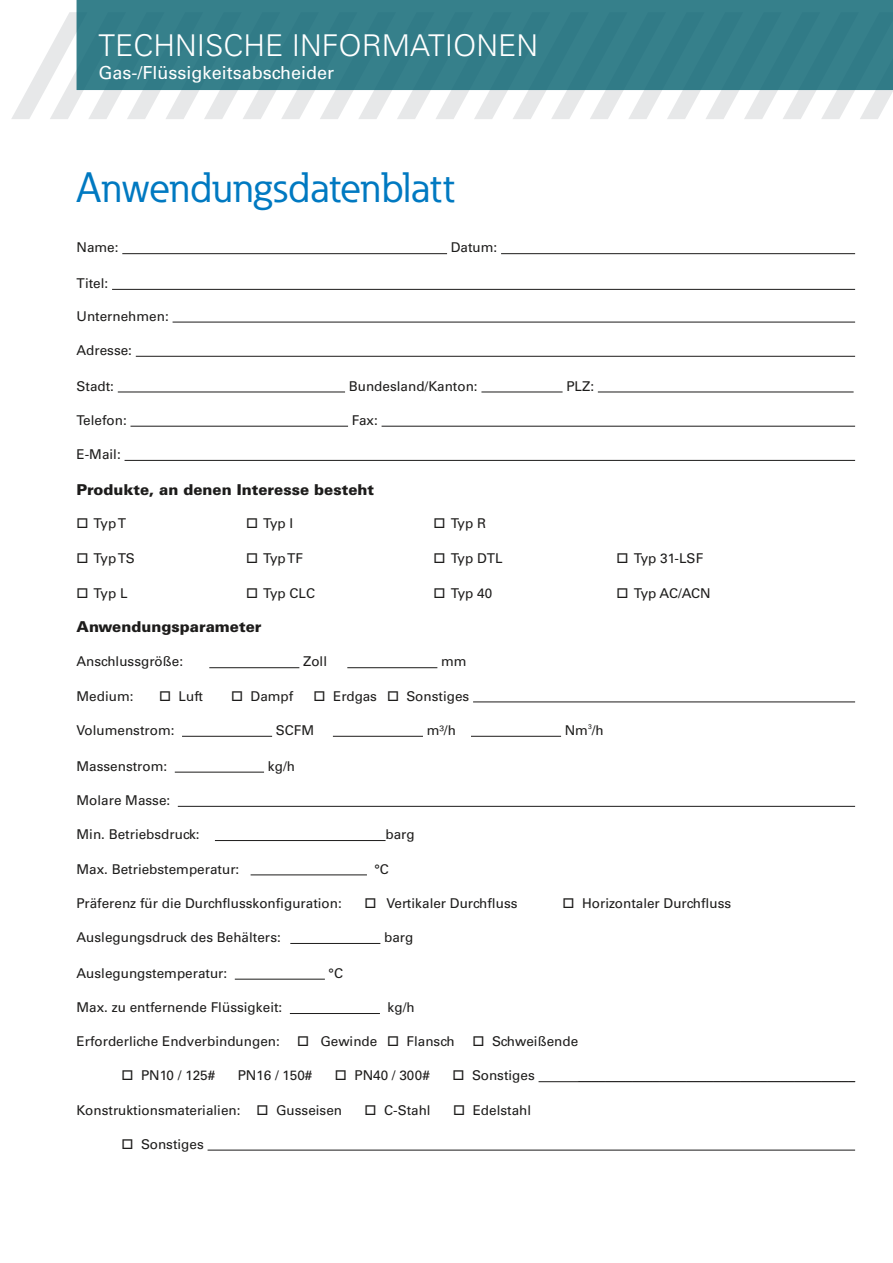
<style>
.page{position:relative;width:893px;height:1263px;background:#fff}
.page>*{position:absolute;margin:0;border:0;box-sizing:border-box;transform-origin:0 0}
.t1{font:42px "Eaton";color:#0079c1}
.t2{font:300 30px "Univers LT Std";color:#fff}
.t3{font:18px "Univers LT Std";color:#fff}
.t4{font:900 15px "Univers LT Std";color:#1d1c1b}
.t5{font:13.5px "Univers LT Std";color:#1d1c1b}
</style>
<div class="page">
<svg style="left:11px;top:12px;width:882px;height:107px"></svg>
<div style="left:77px;top:0;width:816px;height:90px;background:#36808b"></div>
<hr style="left:122px;top:253px;width:325px;height:1px;background:#1c1b1a">
<hr style="left:501px;top:253px;width:354px;height:1px;background:#1c1b1a">
<hr style="left:112px;top:289px;width:743px;height:1px;background:#1c1b1a">
<hr style="left:173px;top:322px;width:682px;height:1px;background:#1c1b1a">
<hr style="left:136px;top:356px;width:719px;height:1px;background:#1c1b1a">
<hr style="left:118px;top:392px;width:227px;height:1px;background:#1c1b1a">
<hr style="left:481px;top:392px;width:82px;height:1px;background:#1c1b1a">
<hr style="left:598px;top:392px;width:256px;height:1px;background:#1c1b1a">
<hr style="left:130px;top:426px;width:218px;height:1px;background:#1c1b1a">
<hr style="left:382px;top:426px;width:473px;height:1px;background:#1c1b1a">
<hr style="left:125px;top:460px;width:730px;height:1px;background:#1c1b1a">
<hr style="left:209px;top:667px;width:90px;height:1px;background:#1c1b1a">
<hr style="left:347px;top:667px;width:90px;height:1px;background:#1c1b1a">
<hr style="left:473px;top:702px;width:382px;height:1px;background:#1c1b1a">
<hr style="left:182px;top:736px;width:90px;height:1px;background:#1c1b1a">
<hr style="left:333px;top:736px;width:90px;height:1px;background:#1c1b1a">
<hr style="left:471px;top:736px;width:90px;height:1px;background:#1c1b1a">
<hr style="left:175px;top:772px;width:89px;height:1px;background:#1c1b1a">
<hr style="left:178px;top:806px;width:677px;height:1px;background:#1c1b1a">
<hr style="left:215px;top:840px;width:171px;height:1px;background:#1c1b1a">
<hr style="left:251px;top:874px;width:116px;height:1px;background:#1c1b1a">
<hr style="left:290px;top:943px;width:90px;height:1px;background:#1c1b1a">
<hr style="left:235px;top:979px;width:90px;height:1px;background:#1c1b1a">
<hr style="left:290px;top:1013px;width:90px;height:1px;background:#1c1b1a">
<hr style="left:539px;top:1081px;width:316px;height:1px;background:#1c1b1a">
<hr style="left:208px;top:1150px;width:647px;height:1px;background:#1c1b1a">
<h2 class="t2" style="left:99px;top:28px;width:441px">TECHNISCHE INFORMATIONEN</h2>
<h3 class="t3" style="left:99px;top:62px;width:237px">Gas-/Flüssigkeitsabscheider</h3>
<h1 class="t1" style="left:77px;top:160px;width:379px">Anwendungsdatenblatt</h1>
<p class="t5" style="left:77px;top:240px;width:44px">Name:</p>
<p class="t5" style="left:451px;top:240px;width:48px">Datum:</p>
<p class="t5" style="left:77px;top:275px;width:33px">Titel:</p>
<p class="t5" style="left:77px;top:308px;width:94px">Unternehmen:</p>
<p class="t5" style="left:77px;top:342px;width:57px">Adresse:</p>
<p class="t5" style="left:77px;top:378px;width:39px">Stadt:</p>
<p class="t5" style="left:349px;top:378px;width:130px">Bundesland/Kanton:</p>
<p class="t5" style="left:566px;top:378px;width:29px">PLZ:</p>
<p class="t5" style="left:77px;top:412px;width:52px">Telefon:</p>
<p class="t5" style="left:352px;top:412px;width:28px">Fax:</p>
<p class="t5" style="left:77px;top:446px;width:46px">E-Mail:</p>
<p class="t4" style="left:77px;top:480px;width:299px">Produkte, an denen Interesse besteht</p>
<p class="t5" style="left:77px;top:515px;width:51px">□ Typ T</p>
<p class="t5" style="left:246px;top:515px;width:49px">□ Typ I</p>
<p class="t5" style="left:434px;top:515px;width:54px">□ Typ R</p>
<p class="t5" style="left:77px;top:551px;width:60px">□ Typ TS</p>
<p class="t5" style="left:246px;top:551px;width:58px">□ Typ TF</p>
<p class="t5" style="left:434px;top:551px;width:71px">□ Typ DTL</p>
<p class="t5" style="left:617px;top:551px;width:88px">□ Typ 31-LSF</p>
<p class="t5" style="left:77px;top:585px;width:53px">□ Typ L</p>
<p class="t5" style="left:246px;top:585px;width:71px">□ Typ CLC</p>
<p class="t5" style="left:434px;top:585px;width:60px">□ Typ 40</p>
<p class="t5" style="left:617px;top:585px;width:96px">□ Typ AC/ACN</p>
<p class="t4" style="left:77px;top:617px;width:186px">Anwendungsparameter</p>
<p class="t5" style="left:77px;top:654px;width:108px">Anschlussgröße:</p>
<p class="t5" style="left:303px;top:654px;width:26px">Zoll</p>
<p class="t5" style="left:441px;top:654px;width:27px">mm</p>
<p class="t5" style="left:77px;top:688px;width:58px">Medium:</p>
<p class="t5" style="left:159px;top:688px;width:45px">□ Luft</p>
<p class="t5" style="left:231px;top:688px;width:64px">□ Dampf</p>
<p class="t5" style="left:314px;top:688px;width:157px">□ Erdgas □ Sonstiges</p>
<p class="t5" style="left:77px;top:722px;width:99px">Volumenstrom:</p>
<p class="t5" style="left:276px;top:722px;width:40px">SCFM</p>
<p class="t5" style="left:427px;top:722px;width:31px">m³/h</p>
<p class="t5" style="left:565px;top:722px;width:41px">Nm<sup>3</sup>/h</p>
<p class="t5" style="left:77px;top:758px;width:92px">Massenstrom:</p>
<p class="t5" style="left:268px;top:758px;width:29px">kg/h</p>
<p class="t5" style="left:77px;top:792px;width:95px">Molare Masse:</p>
<p class="t5" style="left:77px;top:826px;width:125px">Min. Betriebsdruck:</p>
<p class="t5" style="left:386px;top:826px;width:31px">barg</p>
<p class="t5" style="left:77px;top:861px;width:164px">Max. Betriebstemperatur:</p>
<p class="t5" style="left:374px;top:861px;width:16px">°C</p>
<p class="t5" style="left:77px;top:895px;width:267px">Präferenz für die Durchflusskonfiguration:</p>
<p class="t5" style="left:365px;top:895px;width:154px">□ Vertikaler Durchfluss</p>
<p class="t5" style="left:563px;top:895px;width:170px">□ Horizontaler Durchfluss</p>
<p class="t5" style="left:77px;top:929px;width:206px">Auslegungsdruck des Behälters:</p>
<p class="t5" style="left:384px;top:929px;width:31px">barg</p>
<p class="t5" style="left:77px;top:965px;width:152px">Auslegungstemperatur:</p>
<p class="t5" style="left:329px;top:965px;width:16px">°C</p>
<p class="t5" style="left:77px;top:999px;width:207px">Max. zu entfernende Flüssigkeit:</p>
<p class="t5" style="left:387px;top:999px;width:29px">kg/h</p>
<p class="t5" style="left:77px;top:1033px;width:205px">Erforderliche Endverbindungen:</p>
<p class="t5" style="left:297px;top:1033px;width:159px">□ Gewinde □ Flansch</p>
<p class="t5" style="left:473px;top:1033px;width:107px">□ Schweißende</p>
<p class="t5" style="left:122px;top:1067px;width:95px">□ PN10 / 125#</p>
<p class="t5" style="left:238px;top:1067px;width:76px">PN16 / 150#</p>
<p class="t5" style="left:335px;top:1067px;width:97px">□ PN40 / 300#</p>
<p class="t5" style="left:452px;top:1067px;width:84px">□ Sonstiges</p>
<p class="t5" style="left:578px;top:1067px;width:278px">_________________________________________</p>
<p class="t5" style="left:77px;top:1102px;width:267px">Konstruktionsmaterialien: □ Gusseisen</p>
<p class="t5" style="left:365px;top:1102px;width:68px">□ C-Stahl</p>
<p class="t5" style="left:453px;top:1102px;width:80px">□ Edelstahl</p>
<p class="t5" style="left:122px;top:1136px;width:84px">□ Sonstiges</p>
</div>
